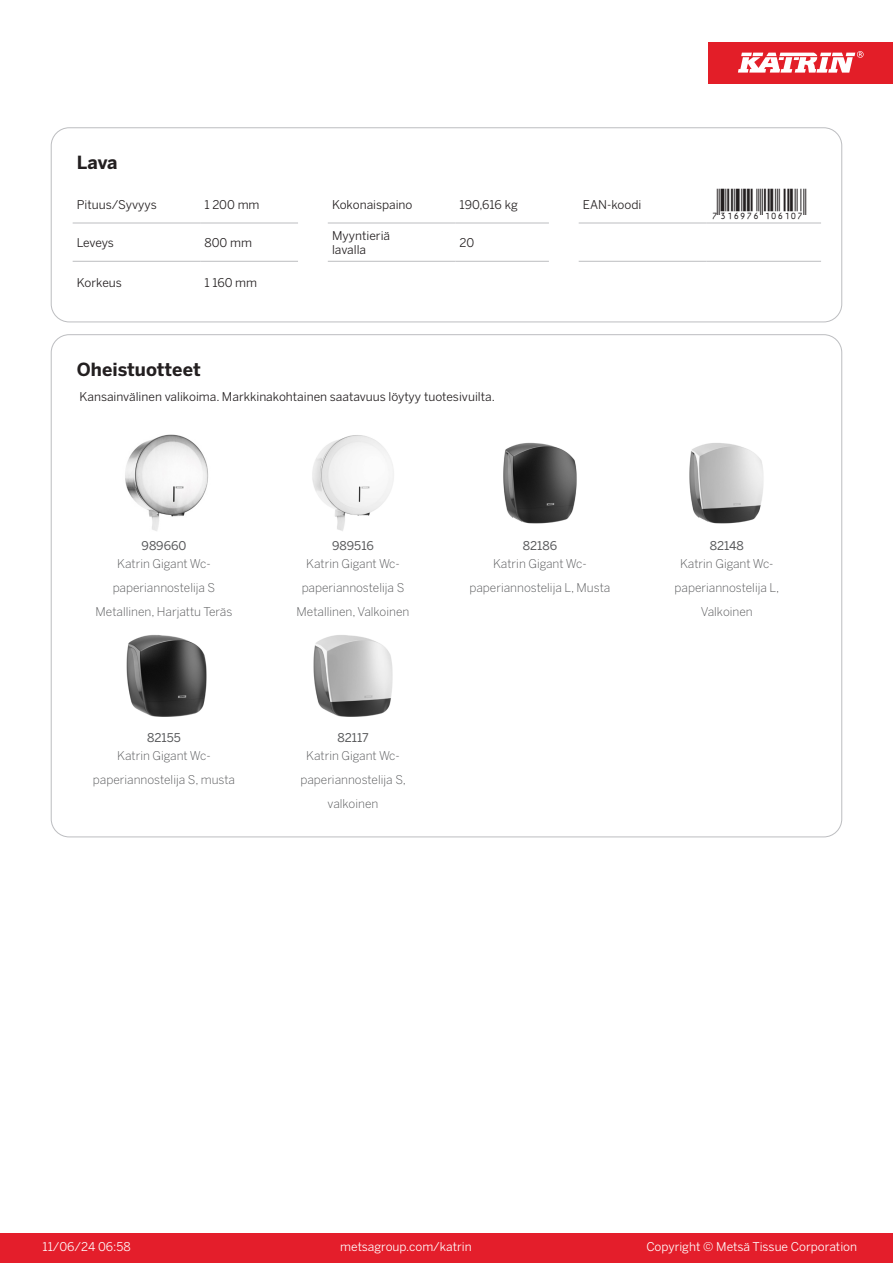
<style>
.page{position:relative;width:893px;height:1263px;background:#fff}
.page>*{position:absolute;margin:0;border:0;box-sizing:border-box;transform-origin:0 0}
.T_EAN{font:30px "Viisas EAN Matala";color:#231f20}
.T_TableHeader{font:700 18px "Benton Sans";color:#231f20}
.T_RelatedName{font:300 12px/24px "Benton Sans";color:#57585a;text-align:center}
.T_TableBody{font:12px "Benton Sans";color:#231f20}
.t1{font:12px "Benton Sans";color:#fff}
.T_RelatedCode{font:12px "Benton Sans";color:#57585a}
</style>
<div class="page">
<div style="left:0;top:1233px;width:893px;height:30px;background:#e41e2b"></div>
<div style="left:708px;top:43px;width:185px;height:41px;background:#e31e28"></div>
<svg style="left:738px;top:51px;width:126px;height:22px"></svg>
<hr style="left:73px;top:223px;width:127px;height:1px;background:#bcbdc0">
<hr style="left:200px;top:223px;width:98px;height:1px;background:#bcbdc0">
<hr style="left:328px;top:223px;width:127px;height:1px;background:#bcbdc0">
<hr style="left:455px;top:223px;width:94px;height:1px;background:#bcbdc0">
<hr style="left:579px;top:223px;width:127px;height:1px;background:#bcbdc0">
<hr style="left:706px;top:223px;width:115px;height:1px;background:#bcbdc0">
<hr style="left:73px;top:261px;width:127px;height:1px;background:#bcbdc0">
<hr style="left:200px;top:261px;width:98px;height:1px;background:#bcbdc0">
<hr style="left:328px;top:261px;width:127px;height:1px;background:#bcbdc0">
<hr style="left:455px;top:261px;width:94px;height:1px;background:#bcbdc0">
<hr style="left:579px;top:261px;width:127px;height:1px;background:#bcbdc0">
<hr style="left:706px;top:261px;width:115px;height:1px;background:#bcbdc0">
<div style="left:51px;top:128px;width:791px;height:194px;border:1px solid #bcbdc0;border-radius:18px"></div>
<img style="left:125px;top:434px;width:83px;height:97px">
<img style="left:312px;top:435px;width:82px;height:96px">
<img style="left:503px;top:442px;width:74px;height:82px">
<img style="left:689px;top:443px;width:75px;height:81px">
<img style="left:126px;top:635px;width:81px;height:82px">
<img style="left:313px;top:635px;width:80px;height:82px">
<p class="T_TableHeader" style="left:77px;top:151px;width:42px">Lava</p>
<p class="T_TableBody" style="left:77px;top:197px;width:81px">Pituus/Syvyys</p>
<p class="T_TableBody" style="left:204px;top:197px;width:57px">1 200 mm</p>
<p class="T_TableBody" style="left:332px;top:197px;width:82px">Kokonaispaino</p>
<p class="T_TableBody" style="left:460px;top:197px;width:60px">190,616 kg</p>
<p class="T_TableBody" style="left:583px;top:197px;width:60px">EAN-koodi</p>
<p class="T_EAN" style="left:710px;top:188px;width:97px">*7316976106107*</p>
<p class="T_TableBody" style="left:77px;top:235px;width:39px">Leveys</p>
<p class="T_TableBody" style="left:204px;top:235px;width:49px">800 mm</p>
<p class="T_TableBody" style="left:332px;top:228px;width:60px">Myyntieriä</p>
<p class="T_TableBody" style="left:332px;top:243px;width:36px">lavalla</p>
<p class="T_TableBody" style="left:460px;top:235px;width:16px">20</p>
<p class="T_TableBody" style="left:77px;top:276px;width:47px">Korkeus</p>
<p class="T_TableBody" style="left:204px;top:276px;width:54px">1 160 mm</p>
<p class="T_TableHeader" style="left:77px;top:358px;width:125px">Oheistuotteet</p>
<p class="T_TableBody" style="left:80px;top:390px;width:417px">Kansainvälinen valikoima. Markkinakohtainen saatavuus löytyy tuotesivuilta.</p>
<p class="T_RelatedCode" style="left:142px;top:538px;width:46px">989660</p>
<p class="T_RelatedCode" style="left:332px;top:538px;width:43px">989516</p>
<p class="T_RelatedCode" style="left:523px;top:538px;width:36px">82186</p>
<p class="T_RelatedCode" style="left:710px;top:538px;width:36px">82148</p>
<p class="T_RelatedName" style="left:96px;top:551px;width:138px">Katrin Gigant Wc&shy;paperiannostelija S<br>Metallinen, Harjattu Teräs</p>
<p class="T_RelatedName" style="left:297px;top:551px;width:114px">Katrin Gigant Wc&shy;paperiannostelija S<br>Metallinen, Valkoinen</p>
<p class="T_RelatedName" style="left:470px;top:551px;width:142px">Katrin Gigant Wc&shy;paperiannostelija L, Musta</p>
<p class="T_RelatedName" style="left:675px;top:551px;width:106px">Katrin Gigant Wc&shy;paperiannostelija L,<br>Valkoinen</p>
<p class="T_RelatedCode" style="left:147px;top:731px;width:35px">82155</p>
<p class="T_RelatedCode" style="left:337px;top:731px;width:33px">82117</p>
<p class="T_RelatedName" style="left:93px;top:744px;width:144px">Katrin Gigant Wc&shy;paperiannostelija S, musta</p>
<p class="T_RelatedName" style="left:300px;top:744px;width:107px">Katrin Gigant Wc&shy;paperiannostelija S, valkoinen</p>
<p class="t1" style="left:43px;top:1239px;width:90px">11/06/24 06:58</p>
<p class="t1" style="left:340px;top:1239px;width:133px">metsagroup.com/katrin</p>
<p class="t1" style="left:646px;top:1239px;width:212px">Copyright © Metsä Tissue Corporation</p>
</div>
